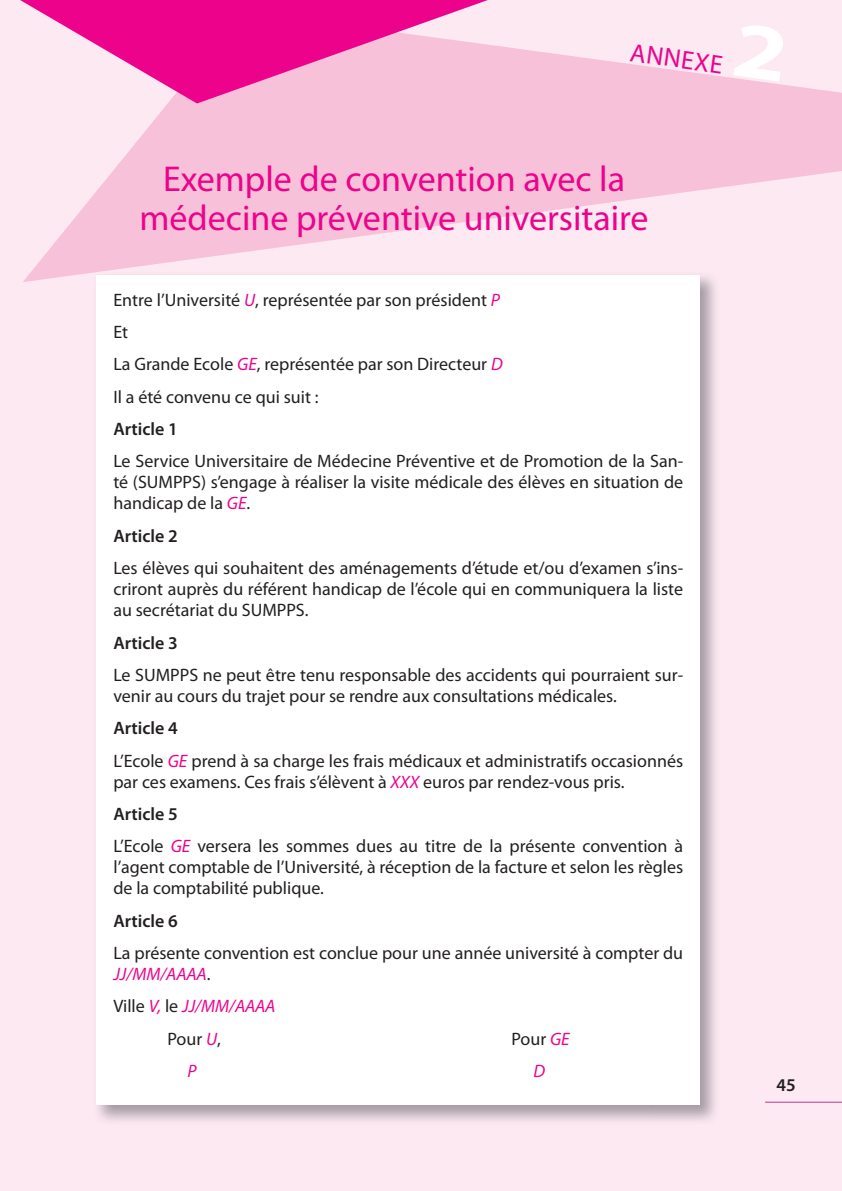
<style>
.page{position:relative;width:842px;height:1191px;background:#fce9f1}
.page>*{position:absolute;margin:0;border:0;box-sizing:border-box;transform-origin:0 0}
.t1{font:36px/38px "Myriad Pro";color:#ed028c;text-align:center}
.t2{font:26px "Myriad Pro";color:#ed028c}
.t3{font:18px/21px "Myriad Pro";color:#231f20}
.t4{font:600 18px "Myriad Pro";color:#231f20}
.t5{font:italic 18px/32.4px "Myriad Pro";letter-spacing:-.01em;color:#ed028c;text-align:center}
.s1{font-style:italic;color:#ed028c}
.s2{font-weight:600}
.s3{font-style:normal;color:#231f20}
</style>
<div class="page">
<hr style="left:765px;top:1101px;width:77px;height:1px;background:#bb3987">
<svg style="left:23px;top:44px;width:819px;height:238px;fill:#f7c1d9"></svg>
<svg style="left:20px;top:0;width:468px;height:103px"></svg>
<div style="left:96px;top:275px;width:604px;height:830px;background:#fff"></div>
<svg style="left:733px;top:44px;width:53px;height:38px"></svg>
<h2 class="t2" style="left:632px;top:36px;width:95px;rotate:8deg">ANNEXE</h2>
<h1 class="t1" style="left:139px;top:160px;width:511px">Exemple de convention avec la médecine préventive universitaire</h1>
<p class="t3" style="left:113px;top:283px;width:391px;line-height:32.4px">Entre l’Université <span class="s1">U</span>, représentée par son président <span class="s1">P </span>Et<br>La Grande Ecole <span class="s1">GE</span>, représentée par son Directeur <span class="s1">D </span>Il a été convenu ce qui suit :</p>
<p class="t4" style="left:113px;top:419px;width:66px">Article 1</p>
<p class="t3" style="left:113px;top:450px;width:571px;text-align:justify">Le Service Universitaire de Médecine Préventive et de Promotion de la San&shy;té (SUMPPS) s’engage à réaliser la visite médicale des élèves en situation de handicap de la <span class="s1">GE</span>.</p>
<p class="t4" style="left:113px;top:526px;width:66px">Article 2</p>
<p class="t3" style="left:113px;top:557px;width:571px;text-align:justify">Les élèves qui souhaitent des aménagements d’étude et/ou d’examen s’ins&shy;criront auprès du référent handicap de l’école qui en communiquera la liste au secrétariat du SUMPPS.</p>
<p class="t4" style="left:113px;top:632px;width:66px">Article 3</p>
<p class="t3" style="left:113px;top:664px;width:571px">Le SUMPPS ne peut être tenu responsable des accidents qui pourraient sur&shy;venir au cours du trajet pour se rendre aux consultations médicales.</p>
<p class="t3" style="left:113px;top:711px;width:571px;line-height:32.4px"><span class="s2">Article 4<br></span>L’Ecole <span class="s1">GE</span> prend à sa charge les frais médicaux et administratifs occasionnés</p>
<p class="t3" style="left:113px;top:765px;width:571px;line-height:32.4px">par ces examens. Ces frais s’élèvent à <span class="s1">XXX</span> euros par rendez-vous pris.<br><span class="s2">Article 5<br></span>L’Ecole <span class="s1">GE</span> versera les sommes dues au titre de la présente convention à</p>
<p class="t3" style="left:113px;top:856px;width:571px">l’agent comptable de l’Université, à réception de la facture et selon les règles de la comptabilité publique.</p>
<p class="t4" style="left:113px;top:910px;width:66px">Article 6</p>
<p class="t3" style="left:113px;top:942px;width:571px">La présente convention est conclue pour une année université à compter du<br><span class="s1">JJ/MM/AAAA</span>.</p>
<p class="t5" style="left:113px;top:990px;width:164px"><span class="s3">Ville</span> V, <span class="s3">le</span> JJ/MM/AAAA<br><span class="s3">Pour</span> U<span class="s3">,</span></p>
<p class="t3" style="left:511px;top:1028px;width:60px">Pour <span class="s1">GE</span></p>
<p class="t5" style="left:187px;top:1054px;width:11px">P</p>
<p class="t5" style="left:533px;top:1054px;width:13px">D</p>
<p class="t4" style="left:776px;top:1074px;width:21px">45</p>
</div>
